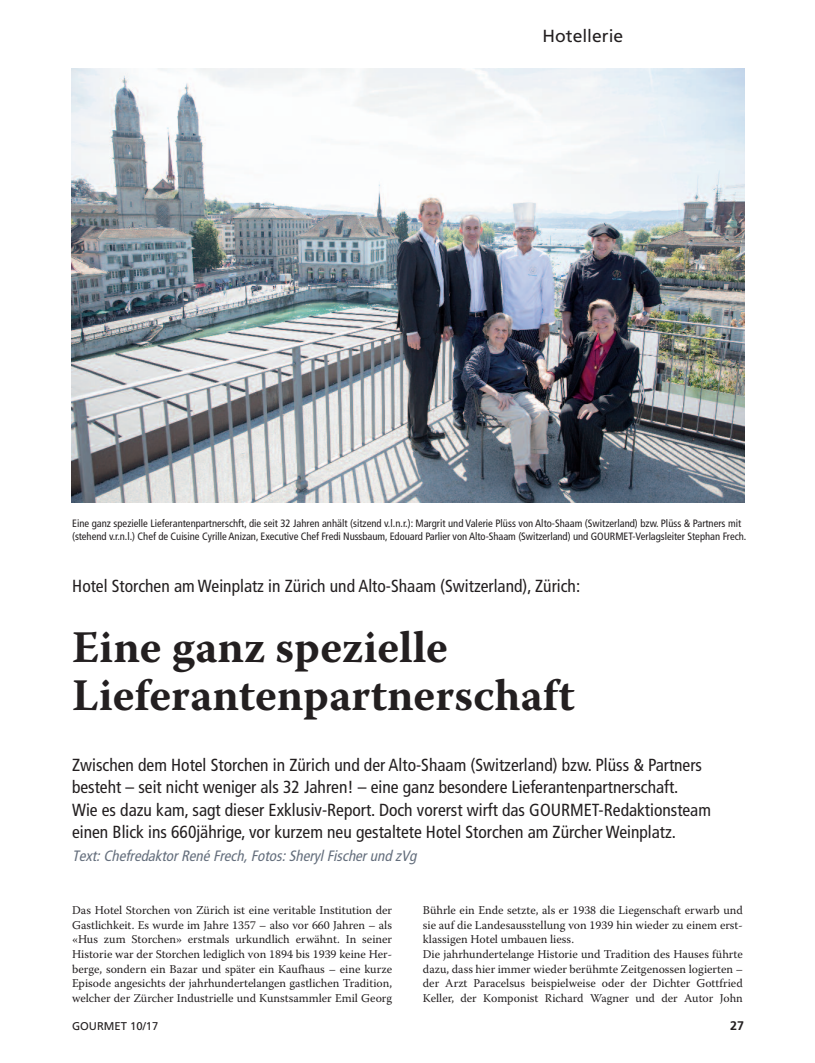
<style>
.page{position:relative;width:815px;height:1063px;background:#fff}
.page>*{position:absolute;margin:0;border:0;box-sizing:border-box;transform-origin:0 0}
.t1{font:700 45px/47.5px "Warnock Pro";color:#231f20}
.t2{font:condensed 17.5px/22.5px "Frutiger";color:#231f20}
.t3{font:17.5px "Frutiger";color:#231f20}
.t4{font:italic condensed 15px "Frutiger";color:#646e7c}
.t5{font:700 12.5px "Frutiger";color:#231f20}
.t6{font:11.88px/14.8px "Warnock Pro";color:#231f20;text-align:justify}
.t7{font:11.25px "Frutiger";color:#231f20}
.t8{font:condensed 10.62px/13.8px "Frutiger";color:#231f20}
</style>
<div class="page">
<img style="left:72px;top:69px;width:672px;height:434px">
<h2 class="t3" style="left:543px;top:28px;width:82px">Hotellerie</h2>
<p class="t8" style="left:72px;top:517px;width:676px">Eine ganz spezielle Lieferantenpartnerschft, die seit 32 Jahren anhält (sitzend v.l.n.r.): Margrit und Valerie Plüss von Alto-Shaam (Switzerland) bzw. Plüss &amp; Partners mit (stehend v.r.n.l.) Chef de Cuisine Cyrille Anizan, Executive Chef Fredi Nussbaum, Edouard Parlier von Alto-Shaam (Switzerland) und GOURMET-Verlagsleiter Stephan Frech.</p>
<h2 class="t2" style="left:72px;top:576px;width:509px">Hotel Storchen am Weinplatz in Zürich und Alto-Shaam (Switzerland), Zürich:</h2>
<h1 class="t1" style="left:72px;top:628px;width:504px">Eine ganz spezielle<br>Lieferantenpartnerschaft</h1>
<p class="t2" style="left:72px;top:755px;width:640px">Zwischen dem Hotel Storchen in Zürich und der Alto-Shaam (Switzerland) bzw. Plüss &amp; Partners besteht – seit nicht weniger als 32 Jahren! – eine ganz besondere Lieferantenpartnerschaft.<br>Wie es dazu kam, sagt dieser Exklusiv-Report. Doch vorerst wirft das GOURMET-Redaktionsteam einen Blick ins 660jährige, vor kurzem neu gestaltete Hotel Storchen am Zürcher Weinplatz.</p>
<p class="t4" style="left:72px;top:850px;width:349px">Text: Chefredaktor René Frech, Fotos: Sheryl Fischer und zVg</p>
<p class="t6" style="left:72px;top:904px;width:321px">Das Hotel Storchen von Zürich ist eine veritable Institution der Gastlichkeit. Es wurde im Jahre 1357 – also vor 660 Jahren – als «Hus zum Storchen» erstmals urkundlich erwähnt. In seiner Historie war der Storchen lediglich von 1894 bis 1939 keine Her&shy;berge, sondern ein Bazar und später ein Kaufhaus – eine kurze Episode angesichts der jahrhundertelangen gastlichen Tradition, welcher der Zürcher Industrielle und Kunstsammler Emil Georg</p>
<p class="t7" style="left:72px;top:1022px;width:88px">GOURMET 10/17</p>
<p class="t6" style="left:423px;top:904px;width:321px;text-align:left">Bührle ein Ende setzte, als er 1938 die Liegenschaft erwarb und sie auf die Landesausstellung von 1939 hin wieder zu einem erst&shy;klassigen Hotel umbauen liess.<br>Die jahrhundertelange Historie und Tradition des Hauses führte dazu, dass hier immer wieder berühmte Zeitgenossen logierten – der Arzt Paracelsus beispielweise oder der Dichter Gottfried Keller, der Komponist Richard Wagner und der Autor John</p>
<p class="t5" style="left:730px;top:1020px;width:15px">27</p>
</div>
